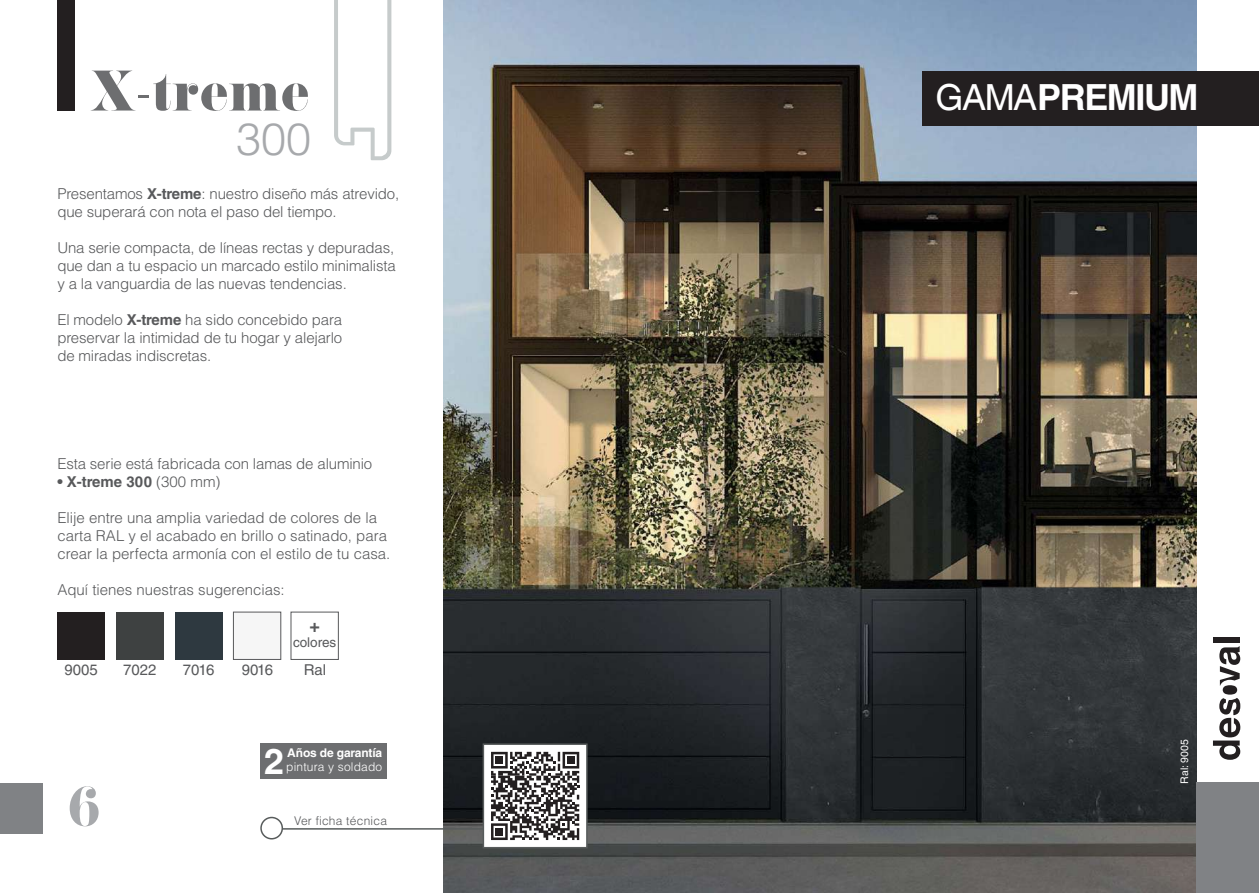
<style>
.page{position:relative;width:1259px;height:893px;background:#fff}
.page>*{position:absolute;margin:0;border:0;box-sizing:border-box;transform-origin:0 0}
.t1{font:54px "Pistilli";color:#a7a9ac}
.t2{font:51px "Pistilli";color:#6d6e70}
.t3{font:300 45px "Helvetica LT Std";color:#a7a9ac}
.t4{font:700 36px "Helvetica LT";letter-spacing:-.04em;color:#fff}
.t5{font:700 18px "Helvetica LT Std";color:#58595b}
.t6{font:300 15px/18px "Helvetica LT Std";letter-spacing:-.01em;color:#58595b}
.t7{font:15px "Helvetica LT Std";color:#58595b}
.t8{font:700 15px "Helvetica LT Std";color:#58595b}
.t9{font:13.5px "Helvetica LT Std";color:#58595b}
.t10{font:300 12px "Helvetica LT Std";letter-spacing:.015em;color:#fff}
.t11{font:300 12px "Helvetica LT Std";letter-spacing:.02em;color:#58595b}
.t12{font:700 12px "Helvetica LT Std";letter-spacing:-.01em;color:#fff}
.t13{font:10.5px "Helvetica LT Std";color:#fff}
.s1{font-weight:700}
.s2{font-weight:300}
.s3{font-weight:400}
</style>
<div class="page">
<div style="left:0;top:783px;width:43px;height:50px;background:#808285"></div>
<img style="left:443px;top:0;width:753px;height:893px">
<div style="left:57px;top:0;width:17px;height:111px;background:#231f20"></div>
<div style="left:922px;top:71px;width:337px;height:54px;background:#231f20"></div>
<div style="left:1196px;top:783px;width:63px;height:110px;background:#808285"></div>
<div style="left:1213px;top:638px;width:26px;height:5px;background:#231f20"></div>
<svg style="left:1213px;top:646px;width:27px;height:114px"></svg>
<hr style="left:267px;top:828px;width:221px;height:2px;background:#585c5c">
<div style="left:261px;top:817px;width:21px;height:22px;background:#fff;border-radius:50%"></div>
<div style="left:260px;top:817px;width:23px;height:22px;border:2px solid #585c5c;border-radius:50%"></div>
<div style="left:483px;top:744px;width:104px;height:104px;background:#fff"></div>
<div style="left:482px;top:743px;width:105px;height:105px;border:2px solid #585c5c"></div>
<div style="left:260px;top:743px;width:127px;height:36px;background:#6d6e70"></div>
<svg style="left:334px;top:0;width:57px;height:160px"></svg>
<div style="left:175px;top:612px;width:47px;height:47px;background:#2e3940"></div>
<div style="left:116px;top:613px;width:47px;height:47px;background:#3e4141"></div>
<div style="left:57px;top:613px;width:48px;height:47px;background:#231f20"></div>
<div style="left:233px;top:612px;width:48px;height:47px;background:#f6f6f6"></div>
<div style="left:233px;top:612px;width:48px;height:48px;border:1px solid #58595b"></div>
<div style="left:291px;top:612px;width:48px;height:48px;border:1px solid #58595b"></div>
<svg style="left:491px;top:752px;width:88px;height:88px"></svg>
<div style="left:496px;top:757px;width:7px;height:7px;background:#231f20"></div>
<div style="left:567px;top:757px;width:7px;height:7px;background:#231f20"></div>
<div style="left:496px;top:828px;width:7px;height:7px;background:#231f20"></div>
<h2 class="t2" style="left:90px;top:63px;width:221px">X-treme</h2>
<h3 class="t3" style="left:236px;top:123px;width:77px">300</h3>
<p class="t6" style="left:57px;top:186px;width:343px">Presentamos <span class="s1">X-treme</span>: nuestro diseño más atrevido, que superará con nota el paso del tiempo.</p>
<p class="t6" style="left:57px;top:240px;width:340px;text-align:justify">Una serie compacta, de líneas rectas y depuradas, que dan a tu espacio un marcado estilo minimalista y a la vanguardia de las nuevas tendencias.</p>
<p class="t6" style="left:57px;top:312px;width:286px;text-align:justify">El modelo <span class="s1">X-treme</span> ha sido concebido para preservar la intimidad de tu hogar y alejarlo de miradas indiscretas.</p>
<p class="t6" style="left:57px;top:456px;width:316px">Esta serie está fabricada con lamas de aluminio</p>
<p class="t8" style="left:57px;top:476px;width:165px">• X-treme 300 <span class="s2">(300 mm)</span></p>
<p class="t6" style="left:57px;top:510px;width:334px">Elije entre una amplia variedad de colores de la carta RAL y el acabado en brillo o satinado, para crear la perfecta armonía con el estilo de tu casa.</p>
<p class="t6" style="left:57px;top:582px;width:229px">Aquí tienes nuestras sugerencias:</p>
<p class="t5" style="left:309px;top:619px;width:12px">+</p>
<p class="t9" style="left:293px;top:638px;width:45px">colores</p>
<p class="t7" style="left:64px;top:664px;width:35px">9005</p>
<p class="t7" style="left:123px;top:664px;width:35px">7022</p>
<p class="t7" style="left:183px;top:664px;width:33px">7016</p>
<p class="t7" style="left:242px;top:664px;width:33px">9016</p>
<p class="t7" style="left:304px;top:665px;width:24px">Ral</p>
<h1 class="t1" style="left:67px;top:776px;width:36px">6</h1>
<h3 class="t4" style="left:264px;top:739px;width:22px">2</h3>
<p class="t12" style="left:287px;top:748px;width:96px">Años de garantía</p>
<p class="t10" style="left:286px;top:763px;width:98px">pintura y soldado</p>
<p class="t11" style="left:294px;top:817px;width:94px">Ver ficha técnica</p>
<h3 class="t4" style="left:935px;top:76px;width:265px"><span class="s3">GAMA</span>PREMIUM</h3>
<p class="t13" style="left:1180px;top:784px;width:46px;rotate:-90deg">Ral: 9005</p>
</div>
